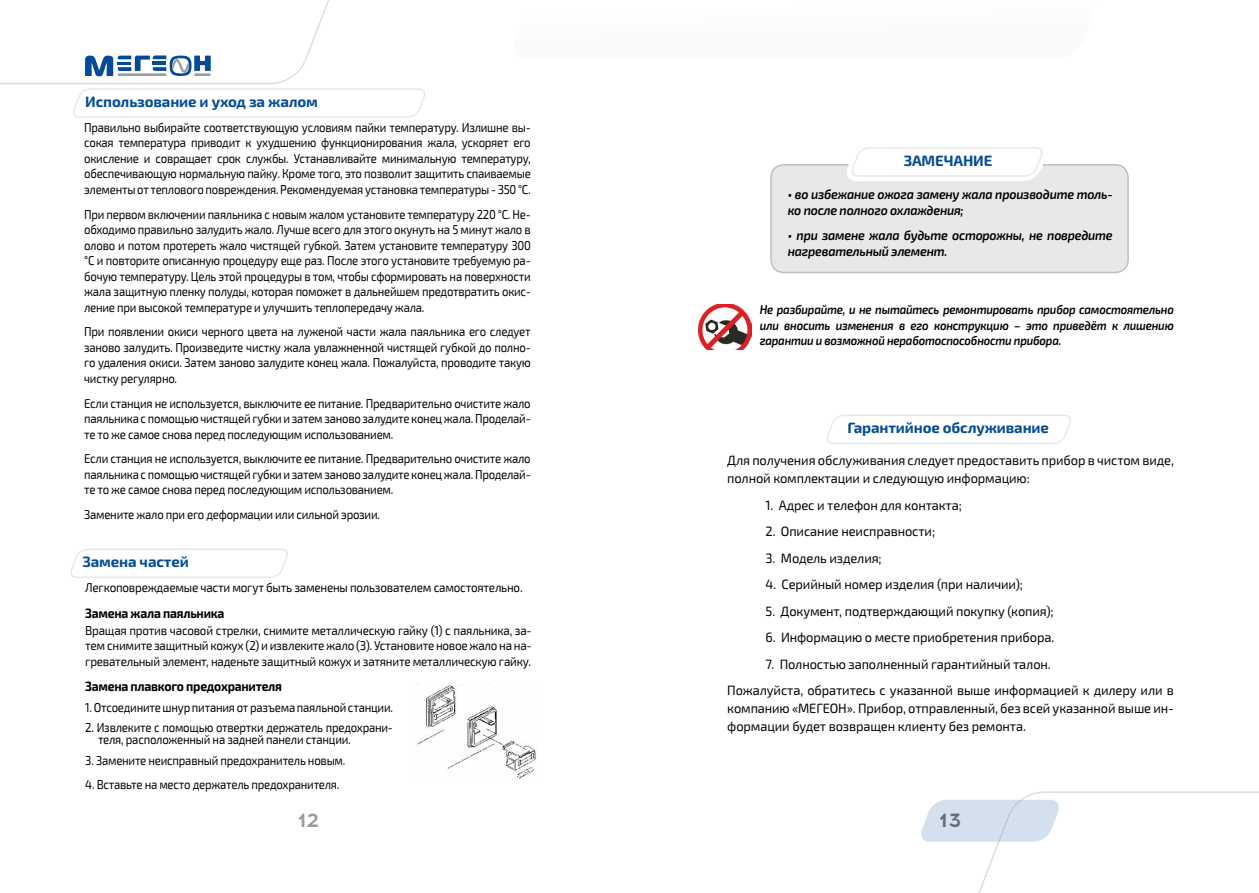
<style>
.page{position:relative;width:1259px;height:893px;background:#fff}
.page>*{position:absolute;margin:0;border:0;box-sizing:border-box;transform-origin:0 0}
.t1{font:700 19.5px "Acrom";color:#9d9d9c}
.t2{font:700 19.5px "Acrom";color:#000}
.t3{font:700 15px "Exo 2.0";letter-spacing:-.01em;color:#044c95}
.t4{font:13.5px/18px "Exo 2.0";letter-spacing:-.01em;color:#000;scale:.95 1}
.t5{font:italic 600 13.5px/16.2px "Exo 2.0";letter-spacing:-.02em;color:#000;scale:.92 1}
.t6{font:700 13.5px "Exo 2.0";letter-spacing:-.02em;color:#000;scale:.9 1}
.t7{font:12.9px/15.5px "Exo 2.0";letter-spacing:-.02em;color:#000;text-align:justify;scale:.88 1}
.t8{font:12.9px/15.5px "Exo 2.0";letter-spacing:-.02em;color:#000;text-align:justify;scale:.9 1}
.t9{font:italic 600 12.75px/15.3px "Exo 2.0";letter-spacing:-.02em;color:#000;text-align:justify;scale:.89 1}
</style>
<div class="page">
<svg style="left:921px;top:791px;width:338px;height:102px"></svg>
<svg style="left:0;top:0;width:425px;height:118px"></svg>
<svg style="left:70px;top:548px;width:218px;height:30px"></svg>
<img style="left:417px;top:684px;width:119px;height:95px">
<div style="left:771px;top:165px;width:357px;height:107px;background:#e8e8e8;border-radius:13px"></div>
<div style="left:770px;top:164px;width:358px;height:109px;border:2px solid #747474;border-radius:13px"></div>
<svg style="left:835px;top:147px;width:223px;height:34px"></svg>
<img style="left:698px;top:305px;width:54px;height:45px">
<svg style="left:827px;top:415px;width:244px;height:29px"></svg>
<p class="t3" style="left:85px;top:93px;width:234px">Использование и уход за жалом</p>
<p class="t7" style="left:84px;top:120px;width:509px">Правильно выбирайте соответствующую условиям пайки температуру. Излишне вы&shy;сокая температура приводит к ухудшению функционирования жала, ускоряет его окисление и совращает срок службы. Устанавливайте минимальную температуру, обеспечивающую нормальную пайку. Кроме того, это позволит защитить спаиваемые элементы от теплового повреждения. Рекомендуемая установка температуры - 350 °С.</p>
<p class="t7" style="left:84px;top:207px;width:509px">При первом включении паяльника с новым жалом установите температуру 220 °С. Не&shy;обходимо правильно залудить жало. Лучше всего для этого окунуть на 5 минут жало в олово и потом протереть жало чистящей губкой. Затем установите температуру 300 °С и повторите описанную процедуру еще раз. После этого установите требуемую ра&shy;бочую температуру. Цель этой процедуры в том, чтобы сформировать на поверхности жала защитную пленку полуды, которая поможет в дальнейшем предотвратить окис&shy;ление при высокой температуре и улучшить теплопередачу жала.</p>
<p class="t7" style="left:84px;top:324px;width:509px">При появлении окиси черного цвета на луженой части жала паяльника его следует заново залудить. Произведите чистку жала увлажненной чистящей губкой до полно&shy;го удаления окиси. Затем заново залудите конец жала. Пожалуйста, проводите такую чистку регулярно.</p>
<p class="t7" style="left:84px;top:396px;width:509px">Если станция не используется, выключите ее питание. Предварительно очистите жало паяльника с помощью чистящей губки и затем заново залудите конец жала. Проделай&shy;те то же самое снова перед последующим использованием.</p>
<p class="t7" style="left:84px;top:451px;width:509px">Если станция не используется, выключите ее питание. Предварительно очистите жало паяльника с помощью чистящей губки и затем заново залудите конец жала. Проделай&shy;те то же самое снова перед последующим использованием.</p>
<p class="t7" style="left:84px;top:507px;width:338px">Замените жало при его деформации или сильной эрозии.</p>
<p class="t3" style="left:83px;top:553px;width:108px">Замена частей</p>
<p class="t8" style="left:85px;top:580px;width:487px">Легкоповреждаемые части могут быть заменены пользователем самостоятельно.</p>
<p class="t6" style="left:85px;top:605px;width:156px">Замена жала паяльника</p>
<p class="t8" style="left:85px;top:623px;width:498px">Вращая против часовой стрелки, снимите металлическую гайку (1) с паяльника, за&shy;тем снимите защитный кожух (2) и извлеките жало (3). Установите новое жало на на&shy;гревательный элемент, наденьте защитный кожух и затяните металлическую гайку.</p>
<p class="t6" style="left:85px;top:678px;width:220px">Замена плавкого предохранителя</p>
<p class="t7" style="left:85px;top:700px;width:351px">1. Отсоедините шнур питания от разъема паяльной станции.</p>
<p class="t7" style="left:98px;top:722px;width:337px;line-height:12px;text-indent:-13px">2. Извлеките с помощью отвертки держатель предохрани&shy;теля, расположенный на задней панели станции.</p>
<p class="t7" style="left:85px;top:753px;width:297px">3. Замените неисправный предохранитель новым.</p>
<p class="t7" style="left:85px;top:777px;width:290px">4. Вставьте на место держатель предохранителя.</p>
<p class="t3" style="left:903px;top:152px;width:90px">ЗАМЕЧАНИЕ</p>
<p class="t5" style="left:788px;top:187px;width:355px">• во избежание ожога замену жала производите толь&shy;ко после полного охлаждения;</p>
<p class="t5" style="left:788px;top:227px;width:355px">• при замене жала будьте осторожны, не повредите нагревательный элемент.</p>
<p class="t9" style="left:759px;top:303px;width:467px">Не разбирайте, и не пытайтесь ремонтировать прибор самостоятельно или вносить изменения в его конструкцию – это приведёт к лишению гарантии и возможной неработоспособности прибора.</p>
<p class="t3" style="left:847px;top:419px;width:203px">Гарантийное обслуживание</p>
<p class="t4" style="left:727px;top:452px;width:472px">Для получения обслуживания следует предоставить прибор в чистом виде, полной комплектации и следующую информацию:</p>
<p class="t4" style="left:765px;top:496px;width:208px">1. Адрес и телефон для контакта;</p>
<p class="t4" style="left:765px;top:523px;width:180px">2. Описание неисправности;</p>
<p class="t4" style="left:765px;top:549px;width:124px">3. Модель изделия;</p>
<p class="t4" style="left:765px;top:576px;width:272px">4. Серийный номер изделия (при наличии);</p>
<p class="t4" style="left:765px;top:602px;width:305px">5. Документ, подтверждающий покупку (копия);</p>
<p class="t4" style="left:765px;top:629px;width:305px">6. Информацию о месте приобретения прибора.</p>
<p class="t4" style="left:727px;top:651px;width:471px;line-height:26.5px;text-indent:38px">7. Полностью заполненный гарантийный талон.<br>Пожалуйста, обратитесь с указанной выше информацией к дилеру или в</p>
<p class="t4" style="left:727px;top:700px;width:471px">компанию «МЕГЕОН». Прибор, отправленный, без всей указанной выше ин&shy;формации будет возвращен клиенту без ремонта.</p>
<h1 class="t1" style="left:298px;top:807px;width:23px">12</h1>
<h1 class="t2" style="left:940px;top:807px;width:23px">13</h1>
</div>
